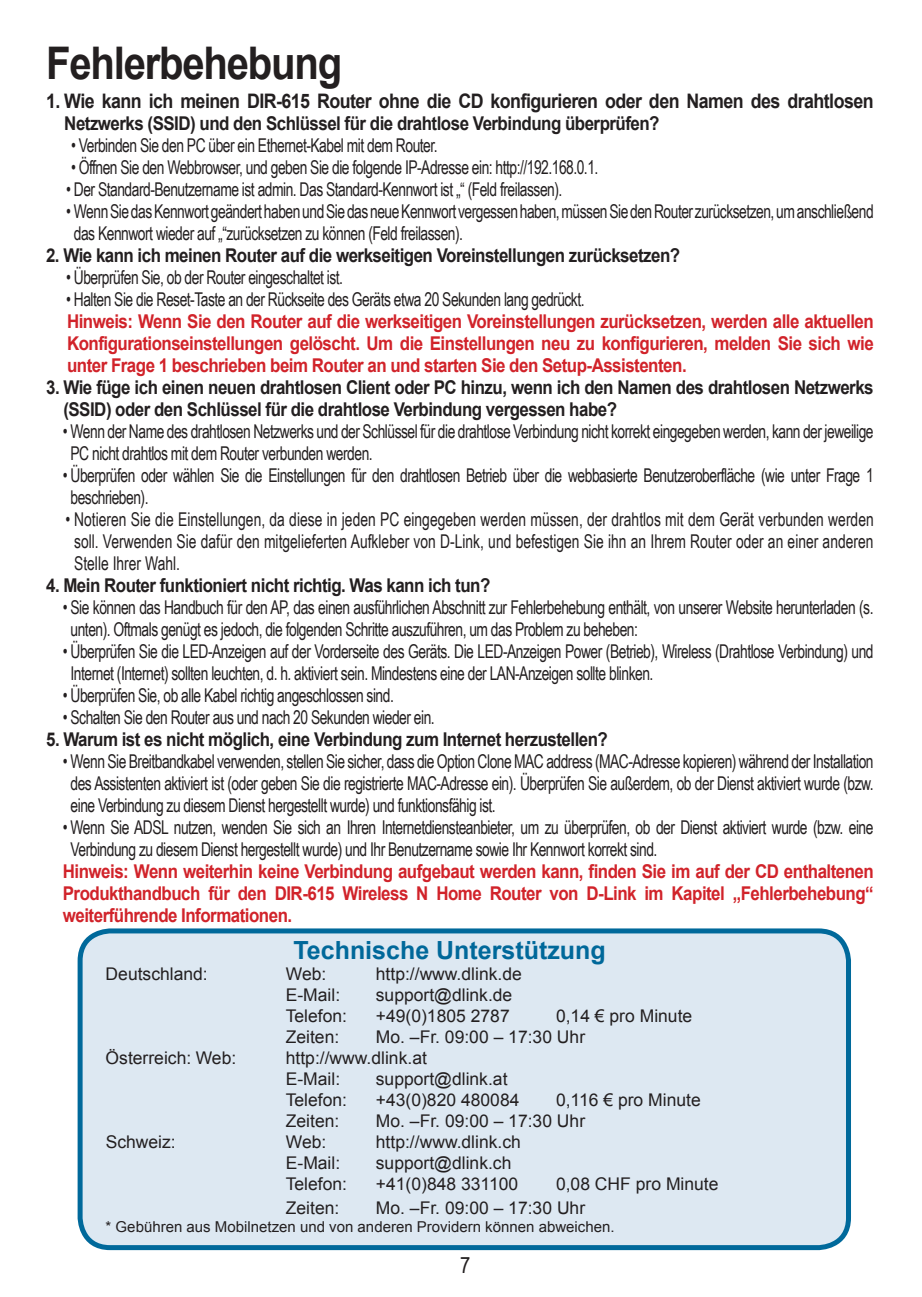
<style>
.page{position:relative;width:922px;height:1297px;background:#fff}
.page>*{position:absolute;margin:0;border:0;box-sizing:border-box;transform-origin:0 0}
.t1{font:700 45px "Arial";letter-spacing:-.03em;color:#231f20;scale:.89 1}
.t2{font:700 25px "Arial";color:#00689a}
.t3{font:22.5px "Arial Narrow";color:#231f20}
.t4{font:700 20px "Arial";letter-spacing:-.03em;color:#231f20;scale:.89 1}
.t5{font:19px/22px "Arial Narrow";letter-spacing:-.03em;color:#231f20;scale:.89 1}
.t6{font:700 19px/22px "Arial";letter-spacing:-.03em;color:#d1232a;text-align:justify;scale:.89 1}
.t7{font:700 19px/22px "Arial";letter-spacing:-.03em;color:#231f20;scale:.89 1}
.t8{font:17.5px/21px "Arial";color:#231f20}
.t9{font:15px "Arial";color:#231f20}
</style>
<div class="page">
<div style="left:80px;top:931px;width:768px;height:316px;background:#dde8f2;border-radius:30px"></div>
<div style="left:78px;top:928px;width:772px;height:322px;border:5px solid #00699b;border-radius:30px"></div>
<h1 class="t1" style="left:46px;top:33px;width:334px">Fehlerbehebung</h1>
<p class="t4" style="left:46px;top:88px;width:931px">1. Wie kann ich meinen DIR-615 Router ohne die CD konfigurieren oder den Namen des drahtlosen</p>
<p class="t7" style="left:64px;top:113px;width:670px">Netzwerks (SSID) und den Schlüssel für die drahtlose Verbindung überprüfen?</p>
<p class="t5" style="left:71px;top:133px;width:413px">• Verbinden Sie den PC über ein Ethernet-Kabel mit dem Router.</p>
<p class="t5" style="left:71px;top:155px;width:594px">• Öffnen Sie den Webbrowser, und geben Sie die folgende IP-Adresse ein: http://192.168.0.1.</p>
<p class="t5" style="left:66px;top:177px;width:559px">• Der Standard-Benutzername ist admin. Das Standard-Kennwort ist „“ (Feld freilassen).</p>
<p class="t5" style="left:74px;top:199px;width:900px;text-indent:-8px">• Wenn Sie das Kennwort geändert haben und Sie das neue Kennwort vergessen haben, müssen Sie den Router zurücksetzen, um anschließend das Kennwort wieder auf „“zurücksetzen zu können (Feld freilassen).</p>
<p class="t7" style="left:46px;top:245px;width:713px">2. Wie kann ich meinen Router auf die werkseitigen Voreinstellungen zurücksetzen?</p>
<p class="t5" style="left:66px;top:265px;width:312px">• Überprüfen Sie, ob der Router eingeschaltet ist.</p>
<p class="t5" style="left:66px;top:287px;width:584px">• Halten Sie die Reset-Taste an der Rückseite des Geräts etwa 20 Sekunden lang gedrückt.</p>
<p class="t6" style="left:67px;top:311px;width:907px">Hinweis: Wenn Sie den Router auf die werkseitigen Voreinstellungen zurücksetzen, werden alle aktuellen Konfigurationseinstellungen gelöscht. Um die Einstellungen neu zu konfigurieren, melden Sie sich wie unter Frage 1 beschrieben beim Router an und starten Sie den Setup-Assistenten.</p>
<p class="t7" style="left:63px;top:377px;width:911px;text-indent:-17px">3. Wie füge ich einen neuen drahtlosen Client oder PC hinzu, wenn ich den Namen des drahtlosen Netzwerks (SSID) oder den Schlüssel für die drahtlose Verbindung vergessen habe?</p>
<p class="t5" style="left:71px;top:419px;width:903px;text-indent:-8px">• Wenn der Name des drahtlosen Netzwerks und der Schlüssel für die drahtlose Verbindung nicht korrekt eingegeben werden, kann der jeweilige<br>PC nicht drahtlos mit dem Router verbunden werden.</p>
<p class="t5" style="left:71px;top:464px;width:903px;text-indent:-8px">• Überprüfen oder wählen Sie die Einstellungen für den drahtlosen Betrieb über die webbasierte Benutzeroberfläche (wie unter Frage 1 beschrieben).</p>
<p class="t5" style="left:74px;top:508px;width:899px;text-align:justify;text-indent:-9px">• Notieren Sie die Einstellungen, da diese in jeden PC eingegeben werden müssen, der drahtlos mit dem Gerät verbunden werden soll. Verwenden Sie dafür den mitgelieferten Aufkleber von D-Link, und befestigen Sie ihn an Ihrem Router oder an einer anderen Stelle Ihrer Wahl.</p>
<p class="t7" style="left:46px;top:575px;width:500px">4. Mein Router funktioniert nicht richtig. Was kann ich tun?</p>
<p class="t5" style="left:71px;top:596px;width:903px;text-indent:-8px">• Sie können das Handbuch für den AP, das einen ausführlichen Abschnitt zur Fehlerbehebung enthält, von unserer Website herunterladen (s. unten). Oftmals genügt es jedoch, die folgenden Schritte auszuführen, um das Problem zu beheben:</p>
<p class="t5" style="left:71px;top:640px;width:903px;text-indent:-8px">• Überprüfen Sie die LED-Anzeigen auf der Vorderseite des Geräts. Die LED-Anzeigen Power (Betrieb), Wireless (Drahtlose Verbindung) und<br>Internet (Internet) sollten leuchten, d. h. aktiviert sein. Mindestens eine der LAN-Anzeigen sollte blinken.</p>
<p class="t5" style="left:63px;top:684px;width:373px">• Überprüfen Sie, ob alle Kabel richtig angeschlossen sind.</p>
<p class="t5" style="left:63px;top:706px;width:419px">• Schalten Sie den Router aus und nach 20 Sekunden wieder ein.</p>
<p class="t7" style="left:46px;top:729px;width:632px">5. Warum ist es nicht möglich, eine Verbindung zum Internet herzustellen?</p>
<p class="t5" style="left:71px;top:750px;width:903px;text-align:justify;text-indent:-8px">• Wenn Sie Breitbandkabel verwenden, stellen Sie sicher, dass die Option Clone MAC address (MAC-Adresse kopieren) während der Installation des Assistenten aktiviert ist (oder geben Sie die registrierte MAC-Adresse ein). Überprüfen Sie außerdem, ob der Dienst aktiviert wurde (bzw. eine Verbindung zu diesem Dienst hergestellt wurde) und funktionsfähig ist.</p>
<p class="t5" style="left:71px;top:816px;width:903px;text-indent:-8px">• Wenn Sie ADSL nutzen, wenden Sie sich an Ihren Internetdiensteanbieter, um zu überprüfen, ob der Dienst aktiviert wurde (bzw. eine<br>Verbindung zu diesem Dienst hergestellt wurde) und Ihr Benutzername sowie Ihr Kennwort korrekt sind.</p>
<p class="t6" style="left:63px;top:861px;width:912px">Hinweis: Wenn weiterhin keine Verbindung aufgebaut werden kann, finden Sie im auf der CD enthaltenen Produkthandbuch für den DIR-615 Wireless N Home Router von D-Link im Kapitel „Fehlerbehebung“ weiterführende Informationen.</p>
<h2 class="t2" style="left:293px;top:934px;width:314px">Technische Unterstützung</h2>
<p class="t8" style="left:106px;top:964px;width:104px">Deutschland:</p>
<p class="t8" style="left:286px;top:964px;width:42px">Web:</p>
<p class="t8" style="left:376px;top:964px;width:147px">http://www.dlink.de</p>
<p class="t8" style="left:286px;top:985px;width:56px">E-Mail:</p>
<p class="t8" style="left:376px;top:985px;width:138px">support@dlink.de</p>
<p class="t8" style="left:286px;top:1006px;width:63px">Telefon:</p>
<p class="t8" style="left:376px;top:1006px;width:135px">+49(0)1805 2787</p>
<p class="t8" style="left:556px;top:1006px;width:138px">0,14 € pro Minute</p>
<p class="t8" style="left:286px;top:1027px;width:55px">Zeiten:</p>
<p class="t8" style="left:376px;top:1027px;width:211px">Mo. –Fr. 09:00 – 17:30 Uhr</p>
<p class="t8" style="left:106px;top:1048px;width:132px">Österreich: Web:</p>
<p class="t8" style="left:286px;top:1048px;width:143px">http://www.dlink.at<br>E-Mail:</p>
<p class="t8" style="left:376px;top:1069px;width:133px">support@dlink.at</p>
<p class="t8" style="left:286px;top:1090px;width:63px">Telefon:</p>
<p class="t8" style="left:376px;top:1090px;width:145px">+43(0)820 480084</p>
<p class="t8" style="left:556px;top:1090px;width:146px">0,116 € pro Minute</p>
<p class="t8" style="left:286px;top:1111px;width:55px">Zeiten:</p>
<p class="t8" style="left:376px;top:1111px;width:211px">Mo. –Fr. 09:00 – 17:30 Uhr</p>
<p class="t8" style="left:106px;top:1132px;width:72px">Schweiz:</p>
<p class="t8" style="left:286px;top:1132px;width:42px">Web:</p>
<p class="t8" style="left:376px;top:1132px;width:146px">http://www.dlink.ch</p>
<p class="t8" style="left:286px;top:1153px;width:56px">E-Mail:</p>
<p class="t8" style="left:376px;top:1153px;width:137px">support@dlink.ch</p>
<p class="t8" style="left:286px;top:1174px;width:63px">Telefon:</p>
<p class="t8" style="left:376px;top:1174px;width:144px">+41(0)848 331100</p>
<p class="t8" style="left:556px;top:1174px;width:164px">0,08 CHF pro Minute</p>
<p class="t8" style="left:286px;top:1198px;width:55px">Zeiten:</p>
<p class="t8" style="left:376px;top:1198px;width:211px">Mo. –Fr. 09:00 – 17:30 Uhr</p>
<p class="t9" style="left:106px;top:1217px;width:510px">* Gebühren aus Mobilnetzen und von anderen Providern können abweichen.</p>
<p class="t3" style="left:460px;top:1248px;width:12px">7</p>
</div>
